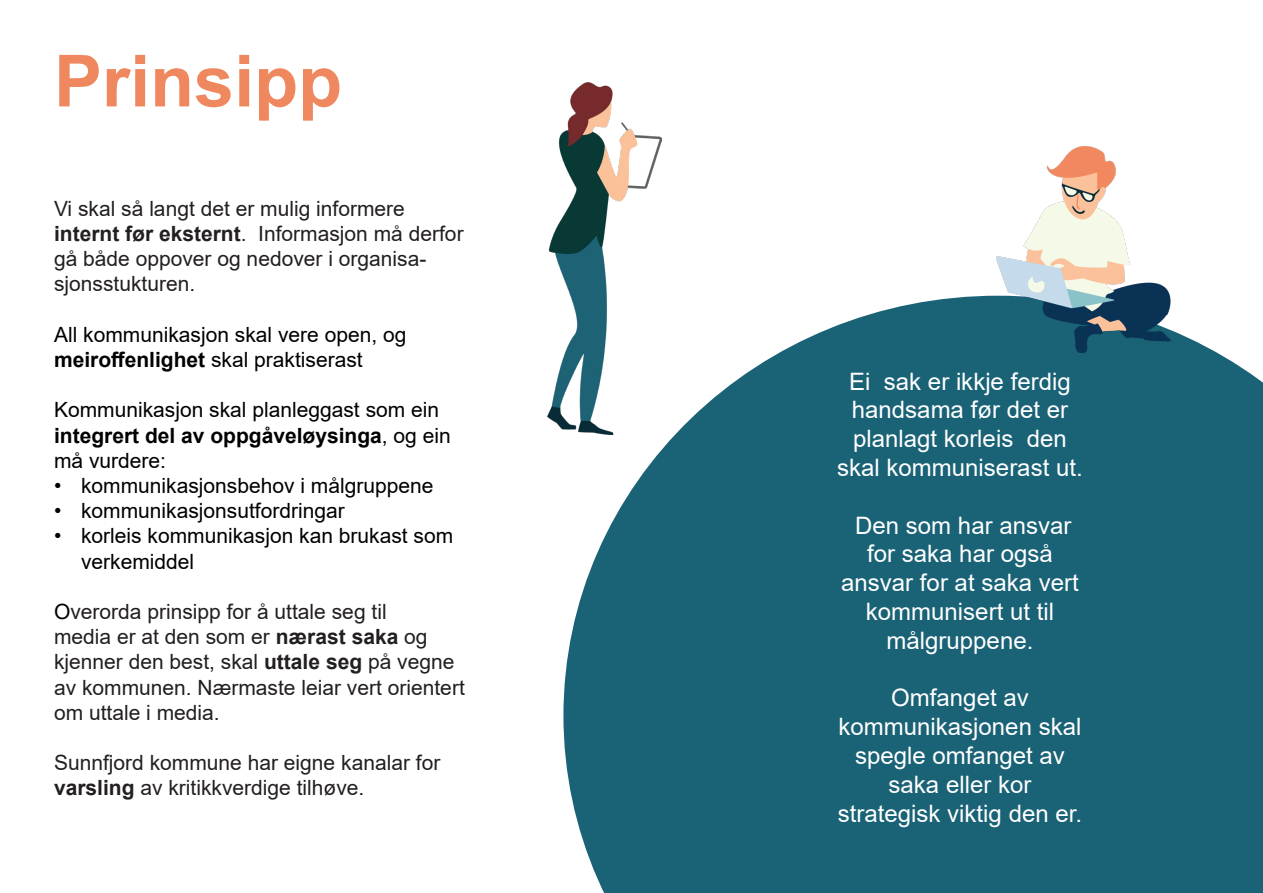
<style>
.page{position:relative;width:1263px;height:893px;background:#fff}
.page>*{position:absolute;margin:0;border:0;box-sizing:border-box;transform-origin:0 0}
.t1{font:700 72px "Arial";color:#f0885f}
.t2{font:24px/28.8px "Arial";color:#fff;text-align:center}
.t3{font:21px/25.2px "Arial";color:#231f20}
.t4{font:21px/25.2px "Arial";color:#000}
.s1{font-weight:700}
.s2{color:#000}
</style>
<div class="page">
<svg style="left:563px;top:296px;width:700px;height:597px;background:#2d6f81"></svg>
<img style="left:996px;top:146px;width:174px;height:207px">
<img style="left:547px;top:83px;width:115px;height:352px">
<p class="t1" style="left:54px;top:30px;width:290px">Prinsipp</p>
<p class="t3" style="left:54px;top:196px;width:352px">Vi skal så langt det er mulig informere</p>
<p class="t3" style="left:54px;top:221px;width:411px"><span class="s1">internt før eksternt</span>. Informasjon må derfor gå både oppover og nedover i organisa&shy;sjonsstukturen.</p>
<p class="t4" style="left:54px;top:322px;width:354px">All kommunikasjon skal vere open, og <span class="s1">meiroffenlighet</span> skal praktiserast</p>
<p class="t4" style="left:54px;top:397px;width:398px">Kommunikasjon skal planleggast som ein <span class="s1">integrert del av oppgåveløysinga</span>, og ein</p>
<p class="t4" style="left:54px;top:448px;width:114px">må vurdere:</p>
<p class="t4" style="left:54px;top:473px;width:381px">• kommunikasjonsbehov i målgruppene</p>
<p class="t4" style="left:54px;top:498px;width:292px">• kommunikasjonsutfordringar</p>
<p class="t4" style="left:81px;top:523px;width:374px;text-indent:-27px">• korleis kommunikasjon kan brukast som verkemiddel</p>
<p class="t3" style="left:54px;top:599px;width:334px"><span class="s2">O</span>verorda prinsipp for å uttale seg til</p>
<p class="t3" style="left:54px;top:624px;width:375px">media er at den som er <span class="s1">nærast saka</span> og</p>
<p class="t3" style="left:54px;top:649px;width:412px">kjenner den best, skal <span class="s1">uttale seg</span> på vegne av kommunen. Nærmaste leiar vert orientert om uttale i media.</p>
<p class="t3" style="left:54px;top:750px;width:388px">Sunnfjord kommune har eigne kanalar for <span class="s1">varsling</span> av kritikkverdige tilhøve.</p>
<p class="t2" style="left:837px;top:367px;width:247px">Ei sak er ikkje ferdig handsama før det er planlagt korleis den skal kommuniserast ut.</p>
<p class="t2" style="left:855px;top:511px;width:218px">Den som har ansvar</p>
<p class="t2" style="left:867px;top:539px;width:187px">for saka har også</p>
<p class="t2" style="left:841px;top:568px;width:239px">ansvar for at saka vert</p>
<p class="t2" style="left:866px;top:597px;width:190px">kommunisert ut til</p>
<p class="t2" style="left:886px;top:626px;width:148px">målgruppene.</p>
<p class="t2" style="left:891px;top:683px;width:139px">Omfanget av</p>
<p class="t2" style="left:838px;top:712px;width:244px">kommunikasjonen skal spegle omfanget av saka eller kor</p>
<p class="t2" style="left:838px;top:799px;width:246px">strategisk viktig den er.</p>
</div>
